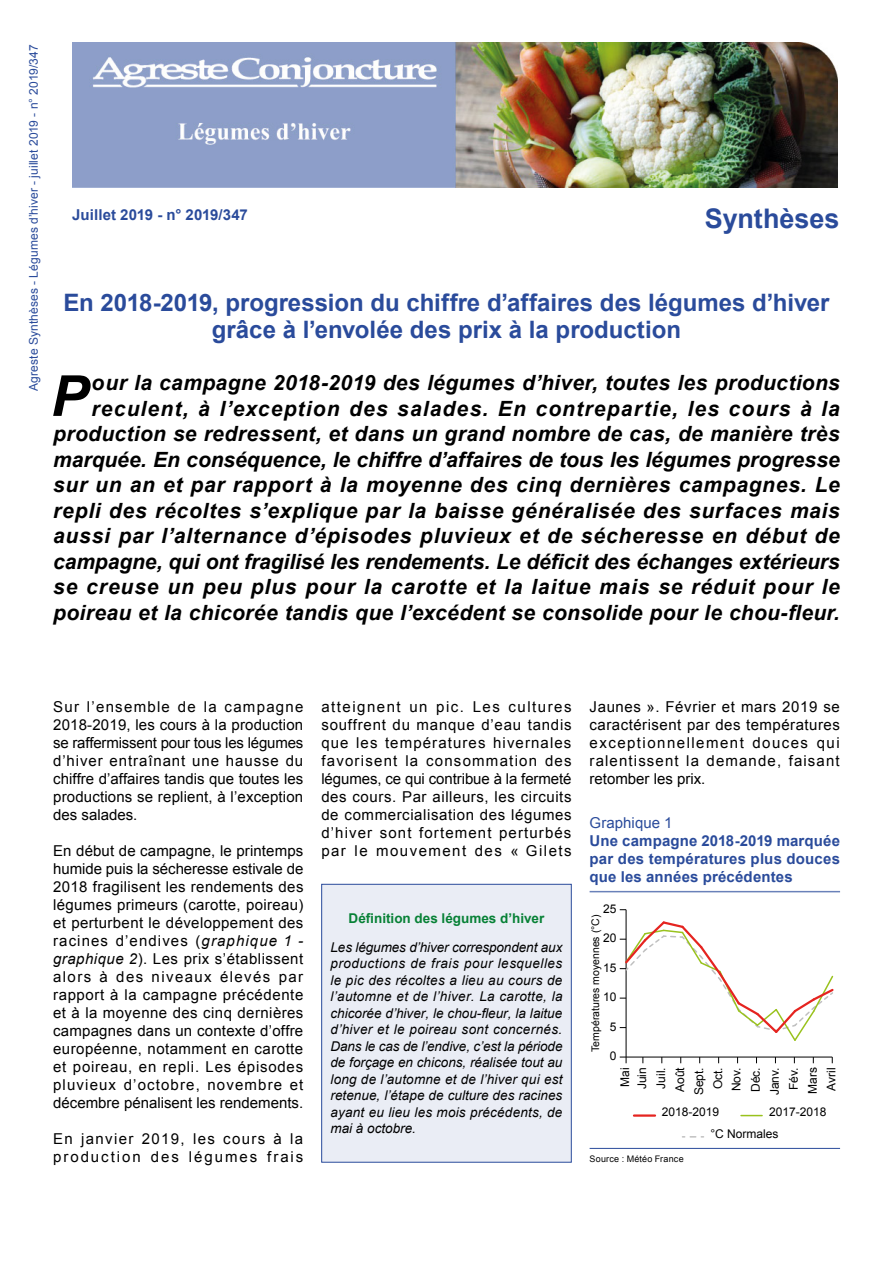
<style>
.page{position:relative;width:893px;height:1263px;background:#fff}
.page>*{position:absolute;margin:0;border:0;box-sizing:border-box;transform-origin:0 0}
.Chapo_Texte{font:italic 700 56.55px "Arial";color:#000}
.t1{font:700 27px "Arial";color:#2a4b9b}
.Chapo_Titre{font:700 24px/27px "Arial";color:#2a4b9b;text-align:center}
.Chapo_Texte-2{font:italic 700 21px/25.5px "Arial";letter-spacing:.025em;color:#000;text-align:right}
.Texte{font:15px/18px "Arial";letter-spacing:.075em;color:#000;text-align:justify}
.Titre_Grap___Trait{font:700 15px/18px "Arial";letter-spacing:.01em;color:#2a4b9b;text-align:justify}
.Texte-2{font:15px/18px "Arial";letter-spacing:.13em;color:#000}
.Graph_NUMERO{font:15px "Arial";letter-spacing:.005em;color:#2a4b9b}
.Texte-3{font:italic 13.5px/16.5px "Arial";letter-spacing:.015em;color:#000;text-align:justify}
.Texte-4{font:700 13.5px "Arial";color:#078136}
.t2{font:12px/18.9px "Arial";color:#000}
.t3{font:12px "Arial";letter-spacing:.01em;color:#2a4b9b}
.t4{font:10.5px "Arial";color:#000}
.Source___Trait{font:9px "Arial";letter-spacing:.02em;color:#000}
.s1{font-style:italic}
</style>
<div class="page">
<img style="left:72px;top:43px;width:766px;height:145px">
<div style="left:322px;top:884px;width:249px;height:278px;background:#eaedf5"></div>
<div style="left:321px;top:884px;width:251px;height:278px;border:1px solid #2a4b9b"></div>
<hr style="left:626px;top:1057px;width:206px;height:1px;background:#000">
<hr style="left:626px;top:910px;width:1px;height:147px;background:#000">
<svg style="left:620px;top:1057px;width:7px;height:6px"></svg>
<svg style="left:682px;top:1136px;width:21px;height:1px"></svg>
<svg style="left:741px;top:1115px;width:21px;height:1px"></svg>
<hr style="left:634px;top:1114px;width:21px;height:3px;background:#e52420">
<svg style="left:620px;top:919px;width:214px;height:123px"></svg>
<hr style="left:590px;top:891px;width:250px;height:1px;background:#6a81b9">
<hr style="left:590px;top:1148px;width:250px;height:1px;background:#2a4b9b">
<p class="t3" style="left:26px;top:391px;width:348px;rotate:-90deg">Agreste Synthèses - Légumes d’hiver - juillet 2019 - n° 2019/347</p>
<p class="Titre_Grap___Trait" style="left:72px;top:206px;width:177px">Juillet 2019 - n° 2019/347</p>
<h2 class="t1" style="left:705px;top:201px;width:136px">Synthèses</h2>
<p class="Chapo_Titre" style="left:63px;top:290px;width:768px">En 2018-2019, progression du chiffre d’affaires des légumes d’hiver grâce à l’envolée des prix à la production</p>
<p class="Chapo_Texte" style="left:51px;top:358px;width:39px">P</p>
<p class="Chapo_Texte-2" style="left:53px;top:371px;width:788px">our la campagne 2018-2019 des légumes d’hiver, toutes les productions reculent, à l’exception des salades. En contrepartie, les cours à la production se redressent, et dans un grand nombre de cas, de manière très marquée. En conséquence, le chiffre d’affaires de tous les légumes progresse sur un an et par rapport à la moyenne des cinq dernières campagnes. Le repli des récoltes s’explique par la baisse généralisée des surfaces mais aussi par l’alternance d’épisodes pluvieux et de sécheresse en début de campagne, qui ont fragilisé les rendements. Le déficit des échanges extérieurs se creuse un peu plus pour la carotte et la laitue mais se réduit pour le poireau et la chicorée tandis que l’excédent se consolide pour le chou-fleur.</p>
<p class="Texte" style="left:53px;top:698px;width:252px">Sur l’ensemble de la campagne 2018‑2019, les cours à la production se raffermissent pour tous les légumes d’hiver entraînant une hausse du chiffre d’affaires tandis que toutes les productions se replient, à l’exception des salades.</p>
<p class="Texte" style="left:53px;top:842px;width:252px">En début de campagne, le printemps humide puis la sécheresse estivale de 2018 fragilisent les rendements des légumes primeurs (carotte, poireau) et perturbent le développement des racines d’endives (<span class="s1">graphique 1 - graphique 2</span>). Les prix s’établissent alors à des niveaux élevés par rapport à la campagne précédente et à la moyenne des cinq dernières campagnes dans un contexte d’offre européenne, notamment en carotte et poireau, en repli. Les épisodes pluvieux d’octobre, novembre et décembre pénalisent les rendements.</p>
<p class="Texte-2" style="left:53px;top:1130px;width:252px">En janvier 2019, les cours à la production des légumes frais</p>
<p class="Texte" style="left:321px;top:698px;width:252px">atteignent un pic. Les cultures souffrent du manque d’eau tandis que les températures hivernales favorisent la consommation des légumes, ce qui contribue à la fermeté des cours. Par ailleurs, les circuits de commercialisation des légumes d’hiver sont fortement perturbés par le mouvement des « Gilets</p>
<p class="Texte" style="left:590px;top:698px;width:252px">Jaunes ». Février et mars 2019 se caractérisent par des températures exceptionnellement douces qui ralentissent la demande, faisant retomber les prix.</p>
<p class="Graph_NUMERO" style="left:590px;top:813px;width:84px">Graphique 1</p>
<p class="Titre_Grap___Trait" style="left:590px;top:832px;width:252px">Une campagne 2018-2019 marquée par des températures plus douces que les années précédentes</p>
<p class="Texte-4" style="left:349px;top:909px;width:197px">Définition des légumes d’hiver</p>
<p class="Texte-3" style="left:330px;top:939px;width:234px">Les légumes d’hiver correspondent aux productions de frais pour lesquelles le pic des récoltes a lieu au cours de l’automne et de l’hiver. La carotte, la chicorée d’hiver, le chou-fleur, la laitue d’hiver et le poireau sont concernés.<br>Dans le cas de l’endive, c’est la période de forçage en chicons, réalisée tout au long de l’automne et de l’hiver qui est retenue, l’étape de culture des racines ayant eu lieu les mois précédents, de mai à octobre.</p>
<p class="t2" style="left:603px;top:899px;width:15px">25</p>
<p class="t4" style="left:589px;top:1052px;width:139px;rotate:-90deg">Températures moyennes (°C)</p>
<p class="t2" style="left:603px;top:929px;width:15px">20</p>
<p class="t2" style="left:603px;top:958px;width:15px">15</p>
<p class="t2" style="left:603px;top:987px;width:15px">10</p>
<p class="t2" style="left:610px;top:1017px;width:8px">5</p>
<p class="t2" style="left:610px;top:1046px;width:8px">0</p>
<p class="t2" style="left:616px;top:1089px;width:24px;line-height:17.2px;rotate:-90deg">Mai<br>Juin</p>
<p class="t2" style="left:652px;top:1089px;width:23px;rotate:-90deg">Juil.</p>
<p class="t2" style="left:671px;top:1095px;width:30px;rotate:-90deg">Août<br>Sept.</p>
<p class="t2" style="left:708px;top:1089px;width:24px;rotate:-90deg">Oct.</p>
<p class="t2" style="left:727px;top:1095px;width:29px;text-align:center;rotate:-90deg">Nov.<br>Déc.<br>Janv.</p>
<p class="t2" style="left:784px;top:1094px;width:28px;text-align:center;rotate:-90deg">Fév.<br>Mars<br>Avril</p>
<p class="t2" style="left:662px;top:1103px;width:59px">2018‑2019</p>
<p class="t2" style="left:710px;top:1102px;width:117px;line-height:21.3px;text-indent:59px">2017‑2018 °C Normales</p>
<p class="Source___Trait" style="left:590px;top:1152px;width:96px">Source : Météo France</p>
</div>
